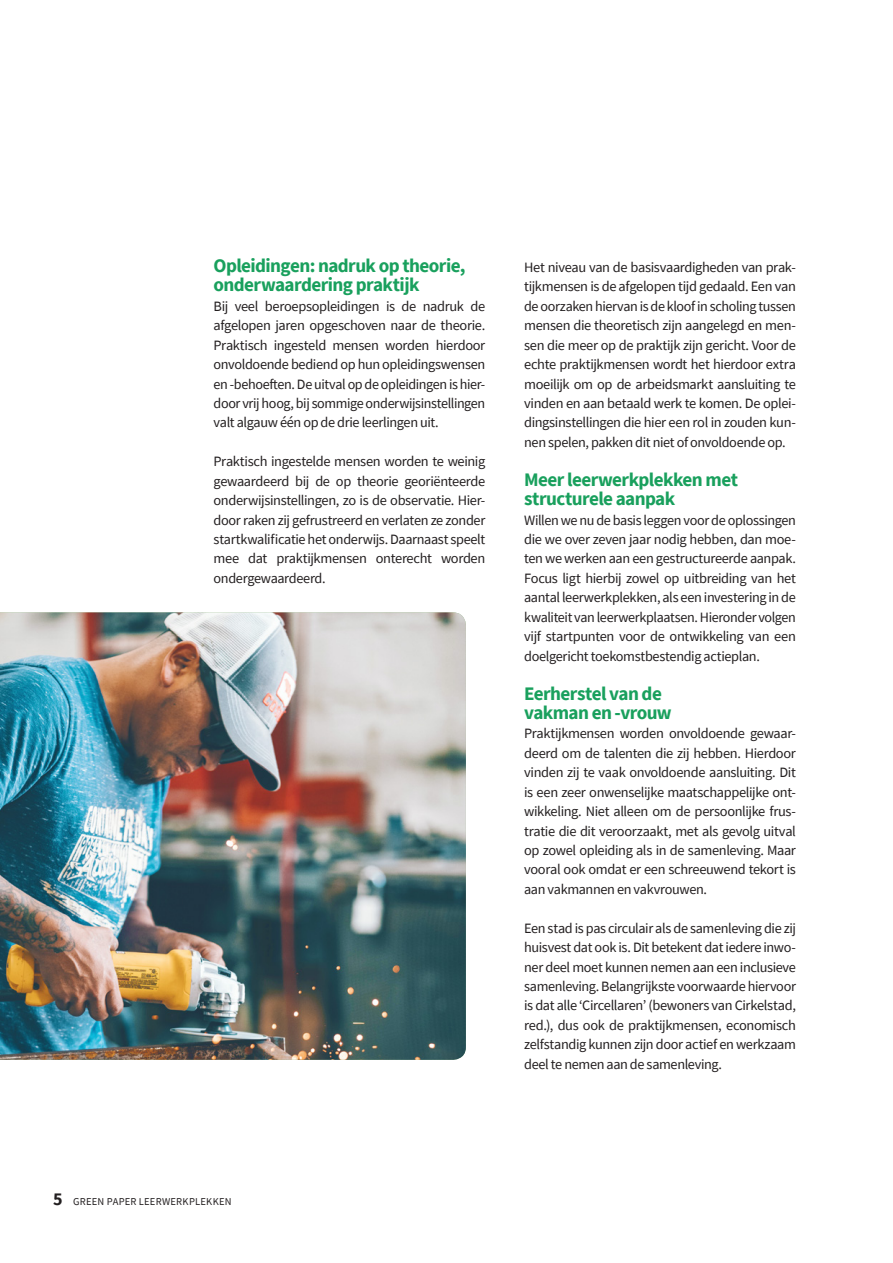
<style>
.page{position:relative;width:893px;height:1263px;background:#fff}
.page>*{position:absolute;margin:0;border:0;box-sizing:border-box;transform-origin:0 0}
.t1{font:700 19.2px/19.5px "Source Sans Pro";letter-spacing:-.03em;color:#19a05d}
.paragraph{font:14.25px/19.5px "Source Sans Pro";letter-spacing:-.025em;color:#231f20;text-align:justify}
.t2{font:10.5px "Source Sans Pro";letter-spacing:.02em;color:#231f20}
.s1{font-weight:700;font-size:18px}
</style>
<div class="page">
<img style="left:0;top:612px;width:466px;height:448px">
<p class="t1" style="left:214px;top:256px;width:254px">Opleidingen: nadruk op theorie, onderwaardering praktijk</p>
<p class="paragraph" style="left:214px;top:296px;width:273px">Bij veel beroepsopleidingen is de nadruk de afgelopen jaren opgeschoven naar de theorie.<br>Praktisch ingesteld mensen worden hierdoor onvoldoende bediend op hun opleidingswensen en -behoeften. De uitval op de opleidingen is hier&shy;door vrij hoog, bij sommige onderwijsinstellingen valt algauw één op de drie leerlingen uit.</p>
<p class="paragraph" style="left:214px;top:452px;width:273px">Praktisch ingestelde mensen worden te weinig gewaardeerd bij de op theorie georiënteerde onderwijsinstellingen, zo is de observatie. Hier&shy;door raken zij gefrustreerd en verlaten ze zonder startkwalificatie het onderwijs. Daarnaast speelt mee dat praktijkmensen onterecht worden ondergewaardeerd.</p>
<p class="paragraph" style="left:524px;top:257px;width:273px">Het niveau van de basisvaardigheden van prak&shy;tijkmensen is de afgelopen tijd gedaald. Een van de oorzaken hiervan is de kloof in scholing tussen mensen die theoretisch zijn aangelegd en men&shy;sen die meer op de praktijk zijn gericht. Voor de echte praktijkmensen wordt het hierdoor extra moeilijk om op de arbeidsmarkt aansluiting te vinden en aan betaald werk te komen. De oplei&shy;dingsinstellingen die hier een rol in zouden kun&shy;nen spelen, pakken dit niet of onvoldoende op.</p>
<p class="t1" style="left:524px;top:469px;width:215px">Meer leerwerkplekken met structurele aanpak</p>
<p class="paragraph" style="left:524px;top:510px;width:273px">Willen we nu de basis leggen voor de oplossingen die we over zeven jaar nodig hebben, dan moe&shy;ten we werken aan een gestructureerde aanpak.<br>Focus ligt hierbij zowel op uitbreiding van het aantal leerwerkplekken, als een investering in de kwaliteit van leerwerkplaatsen. Hieronder volgen vijf startpunten voor de ontwikkeling van een doelgericht toekomstbestendig actieplan.</p>
<p class="t1" style="left:524px;top:683px;width:149px">Eerherstel van de vakman en -vrouw</p>
<p class="paragraph" style="left:524px;top:724px;width:273px">Praktijkmensen worden onvoldoende gewaar&shy;deerd om de talenten die zij hebben. Hierdoor vinden zij te vaak onvoldoende aansluiting. Dit is een zeer onwenselijke maatschappelijke ont&shy;wikkeling. Niet alleen om de persoonlijke frus&shy;tratie die dit veroorzaakt, met als gevolg uitval op zowel opleiding als in de samenleving. Maar vooral ook omdat er een schreeuwend tekort is aan vakmannen en vakvrouwen.</p>
<p class="paragraph" style="left:524px;top:918px;width:273px">Een stad is pas circulair als de samenleving die zij huisvest dat ook is. Dit betekent dat iedere inwo&shy;ner deel moet kunnen nemen aan een inclusieve samenleving. Belangrijkste voorwaarde hiervoor is dat alle ‘Circellaren’ (bewoners van Cirkelstad, red.), dus ook de praktijkmensen, economisch zelfstandig kunnen zijn door actief en werkzaam deel te nemen aan de samenleving.</p>
<p class="t2" style="left:53px;top:1194px;width:180px"><span class="s1">5</span> GREEN PAPER LEERWERKPLEKKEN</p>
</div>
